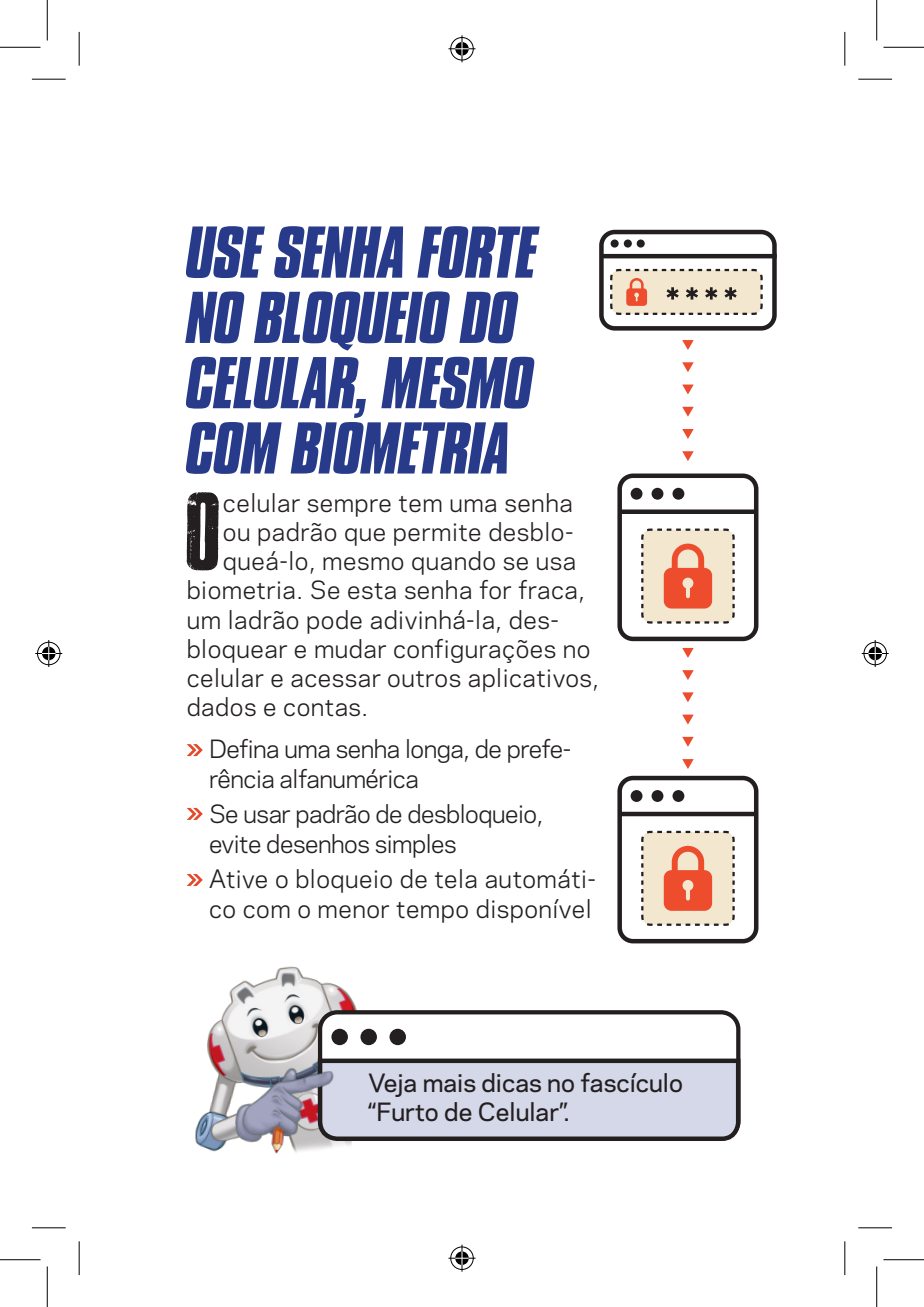
<style>
.page{position:relative;width:924px;height:1307px;background:#fff}
.page>*{position:absolute;margin:0;border:0;box-sizing:border-box;transform-origin:0 0}
.t1{font:92.92px "Cross Town";color:#231f20}
.t2{font:italic 700 63px/65.2px "Compacta BT";letter-spacing:-.02em;color:#273b8a}
.t3{font:23.62px/29.2px "Galaxie Polaris";letter-spacing:.02em;color:#231f20}
.t4{font:23.62px/29.2px "Galaxie Polaris";letter-spacing:-.02em;color:#231f20}
.t5{font:500 23.62px/29.2px "Galaxie Polaris";color:#231f20}
</style>
<div class="page">
<div style="left:318px;top:1010px;width:422px;height:130px;border:4px solid #231f20;border-radius:17px"></div>
<svg style="left:472px;top:1056px;width:269px;height:85px;background:#c0c3d0"></svg>
<img style="left:195px;top:966px;width:277px;height:188px">
<svg style="left:187px;top:744px;width:16px;height:12px"></svg>
<svg style="left:187px;top:808px;width:16px;height:11px"></svg>
<svg style="left:187px;top:874px;width:16px;height:12px"></svg>
<svg style="left:682px;top:340px;width:11px;height:10px"></svg>
<svg style="left:682px;top:429px;width:11px;height:10px"></svg>
<svg style="left:682px;top:384px;width:11px;height:10px"></svg>
<svg style="left:682px;top:362px;width:11px;height:10px"></svg>
<svg style="left:682px;top:451px;width:11px;height:10px"></svg>
<svg style="left:682px;top:407px;width:11px;height:9px"></svg>
<svg style="left:682px;top:648px;width:11px;height:10px"></svg>
<svg style="left:682px;top:736px;width:11px;height:10px"></svg>
<svg style="left:682px;top:692px;width:11px;height:10px"></svg>
<svg style="left:682px;top:670px;width:11px;height:10px"></svg>
<svg style="left:682px;top:759px;width:11px;height:10px"></svg>
<svg style="left:682px;top:714px;width:11px;height:10px"></svg>
<div style="left:599px;top:230px;width:177px;height:100px;border:4px solid #231f20;border-radius:13px"></div>
<hr style="left:600px;top:254px;width:176px;height:4px;background:#231f20">
<div style="left:610px;top:239px;width:8px;height:8px;background:#231f20;border-radius:50%"></div>
<div style="left:624px;top:239px;width:8px;height:8px;background:#231f20;border-radius:50%"></div>
<div style="left:636px;top:239px;width:9px;height:8px;background:#231f20;border-radius:50%"></div>
<svg style="left:610px;top:268px;width:153px;height:47px;background:#decbb7"></svg>
<div style="left:617px;top:473px;width:141px;height:168px;border:4px solid #231f20;border-radius:13px"></div>
<div style="left:619px;top:509px;width:138px;height:5px;background:#231f20"></div>
<div style="left:630px;top:488px;width:12px;height:11px;background:#231f20;border-radius:50%"></div>
<div style="left:651px;top:488px;width:12px;height:11px;background:#231f20;border-radius:50%"></div>
<div style="left:672px;top:488px;width:12px;height:11px;background:#231f20;border-radius:50%"></div>
<svg style="left:641px;top:528px;width:94px;height:96px;background:#e9baa3"></svg>
<div style="left:617px;top:775px;width:141px;height:168px;border:4px solid #231f20;border-radius:13px"></div>
<div style="left:619px;top:811px;width:138px;height:5px;background:#231f20"></div>
<div style="left:630px;top:790px;width:12px;height:12px;background:#231f20;border-radius:50%"></div>
<div style="left:651px;top:790px;width:12px;height:12px;background:#231f20;border-radius:50%"></div>
<div style="left:672px;top:790px;width:12px;height:12px;background:#231f20;border-radius:50%"></div>
<svg style="left:641px;top:830px;width:94px;height:96px;background:#e9baa3"></svg>
<hr style="left:32px;top:79px;width:34px;height:1px;background:#000">
<hr style="left:858px;top:79px;width:34px;height:1px;background:#000">
<hr style="left:32px;top:1227px;width:34px;height:1px;background:#000">
<hr style="left:858px;top:1227px;width:34px;height:1px;background:#000">
<hr style="left:79px;top:32px;width:1px;height:34px;background:#000">
<hr style="left:79px;top:1241px;width:1px;height:33px;background:#000">
<hr style="left:844px;top:32px;width:1px;height:34px;background:#000">
<hr style="left:844px;top:1241px;width:1px;height:33px;background:#000">
<hr style="left:0;top:47px;width:40px;height:1px;background:#000">
<hr style="left:883px;top:47px;width:41px;height:1px;background:#000">
<hr style="left:0;top:1259px;width:40px;height:1px;background:#000">
<hr style="left:883px;top:1259px;width:41px;height:1px;background:#000">
<hr style="left:47px;top:0;width:1px;height:41px;background:#000">
<hr style="left:47px;top:1266px;width:1px;height:40px;background:#000">
<hr style="left:876px;top:0;width:1px;height:41px;background:#000">
<hr style="left:876px;top:1266px;width:1px;height:40px;background:#000">
<svg style="left:448px;top:35px;width:27px;height:27px"></svg>
<svg style="left:448px;top:1244px;width:27px;height:27px"></svg>
<svg style="left:35px;top:640px;width:27px;height:27px"></svg>
<svg style="left:861px;top:640px;width:27px;height:27px"></svg>
<p class="t2" style="left:187px;top:221px;width:353px">USE SENHA FORTE<br>NO BLOQUEIO DO<br>CELULAR, MESMO<br>COM BIOMETRIA</p>
<p class="t1" style="left:187px;top:491px;width:36px">O</p>
<p class="t3" style="left:223px;top:486px;width:351px">celular sempre tem uma senha</p>
<p class="t3" style="left:223px;top:516px;width:352px">ou padrão que permite desblo-</p>
<p class="t3" style="left:223px;top:545px;width:355px">queá-lo, mesmo quando se usa</p>
<p class="t3" style="left:187px;top:574px;width:400px">biometria. Se esta senha for fraca,</p>
<p class="t3" style="left:187px;top:603px;width:374px">um ladrão pode adivinhá-la, des-</p>
<p class="t3" style="left:187px;top:633px;width:405px">bloquear e mudar configurações no</p>
<p class="t3" style="left:187px;top:662px;width:414px">celular e acessar outros aplicativos,</p>
<p class="t3" style="left:187px;top:691px;width:183px">dados e contas.</p>
<p class="t4" style="left:209px;top:733px;width:364px">Defina uma senha longa, de prefe&shy;rência alfanumérica</p>
<p class="t4" style="left:209px;top:798px;width:336px">Se usar padrão de desbloqueio, evite desenhos simples</p>
<p class="t3" style="left:209px;top:863px;width:388px">Ative o bloqueio de tela automáti&shy;co com o menor tempo disponível</p>
<p class="t5" style="left:368px;top:1067px;width:316px">Veja mais dicas no fascículo “Furto de Celular”.</p>
</div>
